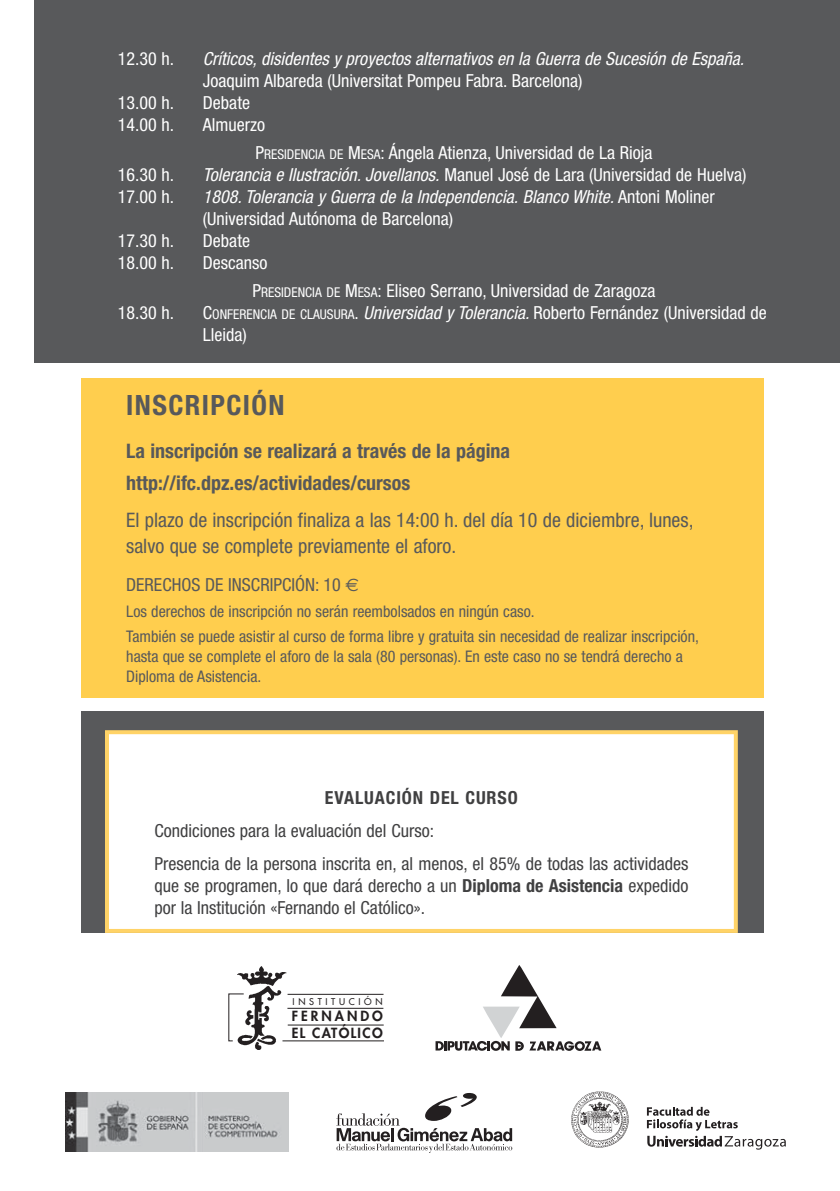
<style>
.page{position:relative;width:840px;height:1191px;background:#fff}
.page>*{position:absolute;margin:0;border:0;box-sizing:border-box;transform-origin:0 0}
.t1{font:700 condensed 28px "Helvetica Neue LT Std";letter-spacing:.05em;color:#58595b}
.t2{font:condensed 20px/26px "Helvetica Neue LT Std";color:#58595b}
.t3{font:700 condensed 20px/31.6px "Helvetica Neue LT Std";color:#58595b}
.t4{font:condensed 18px/27.6px "Helvetica Neue LT Std";color:#fff}
.t5{font:condensed 18px/33.4px "Helvetica Neue LT Std";color:#404041}
.t6{font:italic condensed 18px/22px "Helvetica Neue LT Std";color:#fff}
.t7{font:condensed 18px "Helvetica Neue LT Std";color:#58595b}
.t8{font:condensed 18px "Helvetica Neue LT Std";color:#fff}
.t9{font:condensed 16px/25.6px "Helvetica Neue LT Std";color:#58595b}
.t10{font:800 13.6px/16.6px "Futura";letter-spacing:.1em;color:#231f20}
.t11{font:9px "Futura";letter-spacing:.4em;color:#231f20}
.s1{font-style:normal}
.s2{font-style:inherit}
.s3{font-size:13.6px}
.s4{font-style:italic}
.s5{font-family:"Euro Sans";font-stretch:normal}
.s6{font-weight:700}
</style>
<div class="page">
<div style="left:81px;top:711px;width:682px;height:222px;background:#58595b"></div>
<div style="left:81px;top:378px;width:682px;height:319px;background:#ffce4e"></div>
<img style="left:238px;top:966px;width:53px;height:83px">
<hr style="left:287px;top:994px;width:96px;height:1px;background:#231f20">
<hr style="left:287px;top:1008px;width:96px;height:1px;background:#231f20">
<hr style="left:287px;top:1024px;width:96px;height:1px;background:#231f20">
<hr style="left:282px;top:1040px;width:102px;height:1px;background:#231f20">
<svg style="left:228px;top:993px;width:16px;height:48px"></svg>
<div style="left:107px;top:732px;width:628px;height:199px;background:#fff"></div>
<div style="left:105px;top:730px;width:632px;height:203px;border:4px solid #ffd367"></div>
<svg style="left:646px;top:1106px;width:139px;height:43px"></svg>
<img style="left:571px;top:1091px;width:58px;height:57px">
<div style="left:34px;top:0;width:805px;height:363px;background:#58595b"></div>
<img style="left:66px;top:1093px;width:222px;height:58px">
<svg style="left:336px;top:1093px;width:176px;height:60px"></svg>
<svg style="left:435px;top:965px;width:166px;height:86px"></svg>
<p class="t4" style="left:118px;top:47px;width:58px">12.30 h.</p>
<p class="t6" style="left:203px;top:49px;width:542px">Críticos, disidentes y proyectos alternativos en la Guerra de Sucesión de España.<br><span class="s1">Joaquim Albareda (Universitat Pompeu Fabra. Barcelona)</span></p>
<p class="t4" style="left:118px;top:91px;width:58px">13.00 h.</p>
<p class="t4" style="left:203px;top:91px;width:49px">Debate</p>
<p class="t8" style="left:118px;top:115px;width:58px">14.00 <span class="s2">h.</span></p>
<p class="t4" style="left:255px;top:113px;width:398px;text-indent:-53px">Almuerzo<br><span class="s2">P</span><span class="s3">RESIDENCIA DE</span> <span class="s2">M</span><span class="s3">ESA</span><span class="s2">:</span> Ángela Atienza, Universidad de La Rioja</p>
<p class="t4" style="left:118px;top:162px;width:58px">16.30 h.</p>
<p class="t4" style="left:203px;top:162px;width:544px"><span class="s4">Tolerancia e Ilustración. Jovellanos.</span> Manuel José de Lara (Universidad de Huelva)</p>
<p class="t4" style="left:118px;top:184px;width:58px">17.00 h.</p>
<p class="t6" style="left:203px;top:187px;width:513px">1808. Tolerancia y Guerra de la Independencia. Blanco White. <span class="s1">Antoni Moliner (Universidad Autónoma de Barcelona)</span></p>
<p class="t4" style="left:118px;top:228px;width:58px">17.30 h.</p>
<p class="t4" style="left:203px;top:228px;width:49px">Debate</p>
<p class="t4" style="left:118px;top:250px;width:58px">18.00 h.</p>
<p class="t4" style="left:252px;top:250px;width:404px;text-indent:-50px">Descanso<br><span class="s2">P</span><span class="s3">RESIDENCIA DE</span> <span class="s2">M</span><span class="s3">ESA</span><span class="s2">:</span> Eliseo Serrano, Universidad de Zaragoza</p>
<p class="t4" style="left:118px;top:300px;width:58px">18.30 h.</p>
<p class="t4" style="left:203px;top:303px;width:565px;line-height:22px"><span class="s2">C</span><span class="s3">ONFERENCIA DE CLAUSURA</span><span class="s2">.</span> <span class="s4">Universidad y Tolerancia.</span> Roberto Fernández (Universidad de<br>Lleida)</p>
<p class="t1" style="left:126px;top:395px;width:160px">INSCRIPCIÓN</p>
<p class="t3" style="left:126px;top:437px;width:385px">La inscripción se realizará a través de la página http://ifc.dpz.es/actividades/cursos</p>
<p class="t2" style="left:126px;top:509px;width:568px">El plazo de inscripción finaliza a las 14:00 h. del día 10 de diciembre, lunes, salvo que se complete previamente el aforo.</p>
<p class="t7" style="left:126px;top:577px;width:234px">DERECHOS DE INSCRIPCIÓN: 10 <span class="s5">€</span></p>
<p class="t9" style="left:126px;top:599px;width:574px">Los derechos de inscripción no serán reembolsados en ningún caso.<br>También se puede asistir al curso de forma libre y gratuita sin necesidad de realizar inscripción,</p>
<p class="t9" style="left:126px;top:648px;width:557px;line-height:20px">hasta que se complete el aforo de la sala (80 personas). En este caso no se tendrá derecho a<br>Diploma de Asistencia.</p>
<p class="t5" style="left:154px;top:782px;width:535px;text-indent:170px"><span class="s6">EVALUACIÓN DEL CURSO<br></span>Condiciones para la evaluación del Curso:<br>Presencia de la persona inscrita en, al menos, el 85% de todas las actividades</p>
<p class="t5" style="left:154px;top:876px;width:535px;line-height:22px">que se programen, lo que dará derecho a un <span class="s6">Diploma de Asistencia</span> expedido por la Institución «Fernando el Católico».</p>
<p class="t11" style="left:292px;top:997px;width:91px">INSTITUCIÓN</p>
<p class="t10" style="left:292px;top:1009px;width:92px">FERNANDO<br>EL CATÓLICO</p>
</div>
